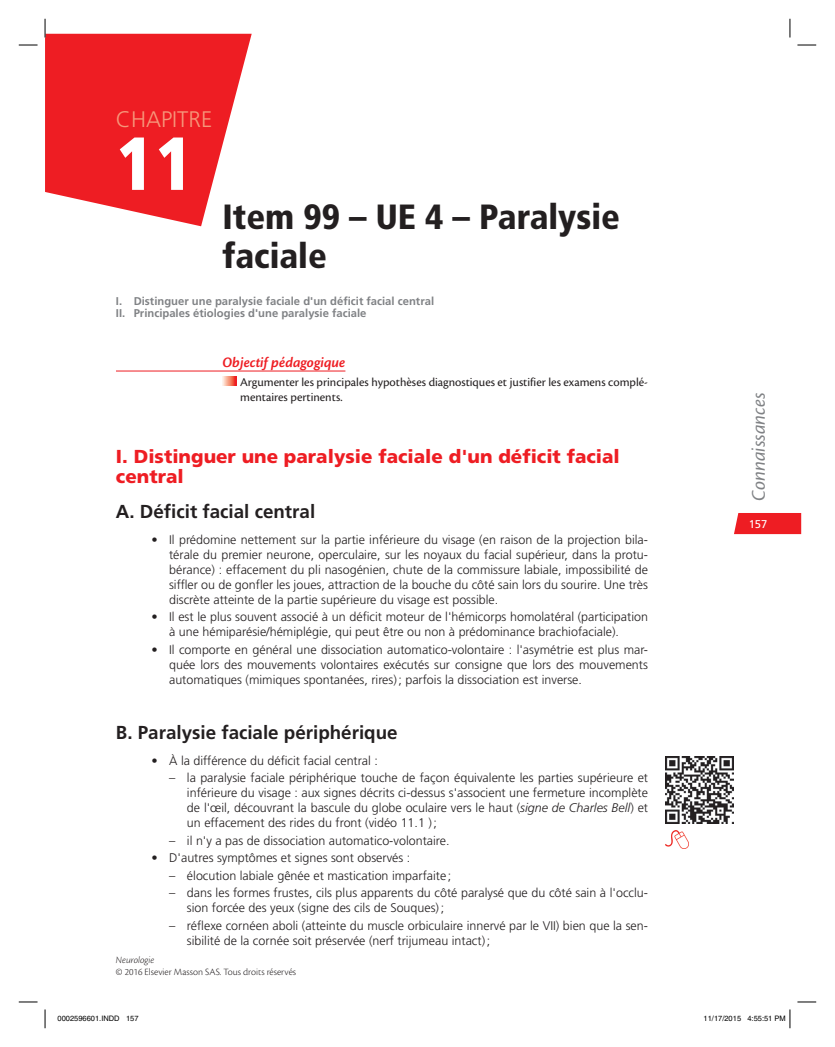
<style>
.page{position:relative;width:835px;height:1047px;background:#fff}
.page>*{position:absolute;margin:0;border:0;box-sizing:border-box;transform-origin:0 0}
.t1{font:900 condensed 75px "Frutiger LT Std";color:#fff}
.t2{font:900 condensed 35px/38.5px "Frutiger LT Std";color:#231f20}
.t3{font:300 22.5px "Frutiger LT Std";color:#f6977a}
.t4{font:italic 20px "Cronos Pro";letter-spacing:-.005em;color:#808285}
.t5{font:900 18.75px/20.6px "Frutiger LT Std";color:#ee1d23}
.t6{font:700 18.75px "Frutiger LT Std";color:#231f20}
.t7{font:italic 600 15px "Cronos Pro";color:#ee1d23}
.t8{font:300 12.5px/15px "Frutiger LT Std";color:#231f20;text-align:justify}
.t9{font:12.5px/15px "Cronos Pro";color:#231f20}
.t10{font:700 11.25px/12.4px "Frutiger LT Std";color:#808285}
.t11{font:11.25px "Frutiger LT Std";color:#fff}
.t12{font:300 10px "Cronos Pro";color:#231f20}
.t13{font:italic 300 10px "Cronos Pro";color:#231f20}
.t14{font:7.5px "Helvetica";color:#000}
.s1{font-style:italic}
</style>
<div class="page">
<svg style="left:734px;top:513px;width:66px;height:21px"></svg>
<img style="left:665px;top:830px;width:23px;height:18px">
<img style="left:665px;top:756px;width:67px;height:67px">
<hr style="left:116px;top:371px;width:229px;height:1px;background:#ee1d23">
<svg style="left:222px;top:377px;width:14px;height:9px"></svg>
<svg style="left:45px;top:34px;width:206px;height:192px;fill:#ee1d23"></svg>
<svg style="left:19px;top:45px;width:19px;height:1px"></svg>
<svg style="left:797px;top:45px;width:18px;height:1px"></svg>
<svg style="left:19px;top:1001px;width:19px;height:1px"></svg>
<svg style="left:797px;top:1001px;width:18px;height:1px"></svg>
<svg style="left:45px;top:19px;width:1px;height:18px"></svg>
<svg style="left:45px;top:1009px;width:1px;height:19px"></svg>
<svg style="left:789px;top:19px;width:1px;height:18px"></svg>
<svg style="left:789px;top:1009px;width:1px;height:19px"></svg>
<h3 class="t3" style="left:116px;top:106px;width:98px">CHAPITRE</h3>
<h1 class="t1" style="left:116px;top:119px;width:79px">11</h1>
<h2 class="t2" style="left:222px;top:198px;width:399px">Item 99 – UE 4 – Paralysie faciale</h2>
<p class="t10" style="left:116px;top:295px;width:319px">I. Distinguer une paralysie faciale d'un déficit facial central<br>II. Principales étiologies d'une paralysie faciale</p>
<p class="t7" style="left:222px;top:354px;width:124px">Objectif pédagogique</p>
<p class="t9" style="left:240px;top:374px;width:409px">Argumenter les principales hypothèses diagnostiques et justifier les examens complé&shy;mentaires pertinents.</p>
<h3 class="t5" style="left:116px;top:446px;width:505px">I. Distinguer une paralysie faciale d'un déficit facial central</h3>
<h3 class="t6" style="left:116px;top:501px;width:201px">A. Déficit facial central</h3>
<p class="t8" style="left:169px;top:532px;width:480px;text-indent:-18px">• Il prédomine nettement sur la partie inférieure du visage (en raison de la projection bila&shy;térale du premier neurone, operculaire, sur les noyaux du facial supérieur, dans la protu&shy;bérance) : effacement du pli nasogénien, chute de la commissure labiale, impossibilité de siffler ou de gonfler les joues, attraction de la bouche du côté sain lors du sourire. Une très discrète atteinte de la partie supérieure du visage est possible.</p>
<p class="t8" style="left:169px;top:610px;width:480px;text-indent:-18px">• Il est le plus souvent associé à un déficit moteur de l'hémicorps homolatéral (participation à une hémiparésie/hémiplégie, qui peut être ou non à prédominance brachiofaciale).</p>
<p class="t8" style="left:169px;top:642px;width:480px;text-indent:-18px">• Il comporte en général une dissociation automatico-volontaire : l'asymétrie est plus mar&shy;quée lors des mouvements volontaires exécutés sur consigne que lors des mouvements automatiques (mimiques spontanées, rires); parfois la dissociation est inverse.</p>
<h3 class="t6" style="left:116px;top:721px;width:283px">B. Paralysie faciale périphérique</h3>
<p class="t8" style="left:151px;top:753px;width:228px">• À la différence du déficit facial central :</p>
<p class="t8" style="left:187px;top:770px;width:462px;text-indent:-18px">– la paralysie faciale périphérique touche de façon équivalente les parties supérieure et inférieure du visage : aux signes décrits ci-dessus s'associent une fermeture incomplète de l'œil, découvrant la bascule du globe oculaire vers le haut (<span class="s1">signe de Charles Bell</span>) et un effacement des rides du front (vidéo 11.1 );</p>
<p class="t8" style="left:169px;top:833px;width:282px">– il n'y a pas de dissociation automatico-volontaire.</p>
<p class="t8" style="left:151px;top:850px;width:260px">• D'autres symptômes et signes sont observés :</p>
<p class="t8" style="left:169px;top:868px;width:283px">– élocution labiale gênée et mastication imparfaite;</p>
<p class="t8" style="left:187px;top:885px;width:462px;text-indent:-18px">– dans les formes frustes, cils plus apparents du côté paralysé que du côté sain à l'occlu&shy;sion forcée des yeux (signe des cils de Souques);</p>
<p class="t8" style="left:187px;top:918px;width:462px;text-indent:-18px">– réflexe cornéen aboli (atteinte du muscle orbiculaire innervé par le VII) bien que la sen&shy;sibilité de la cornée soit préservée (nerf trijumeau intact);</p>
<p class="t13" style="left:116px;top:954px;width:40px">Neurologie</p>
<p class="t12" style="left:116px;top:966px;width:182px">© 2016 Elsevier Masson SAS. Tous droits réservés</p>
<h3 class="t4" style="left:746px;top:501px;width:110px;rotate:-90deg">Connaissances</h3>
<p class="t11" style="left:748px;top:517px;width:20px">157</p>
<p class="t14" style="left:58px;top:1013px;width:82px">0002596601.INDD 157</p>
<p class="t14" style="left:703px;top:1013px;width:84px">11/17/2015 4:55:51 PM</p>
</div>
